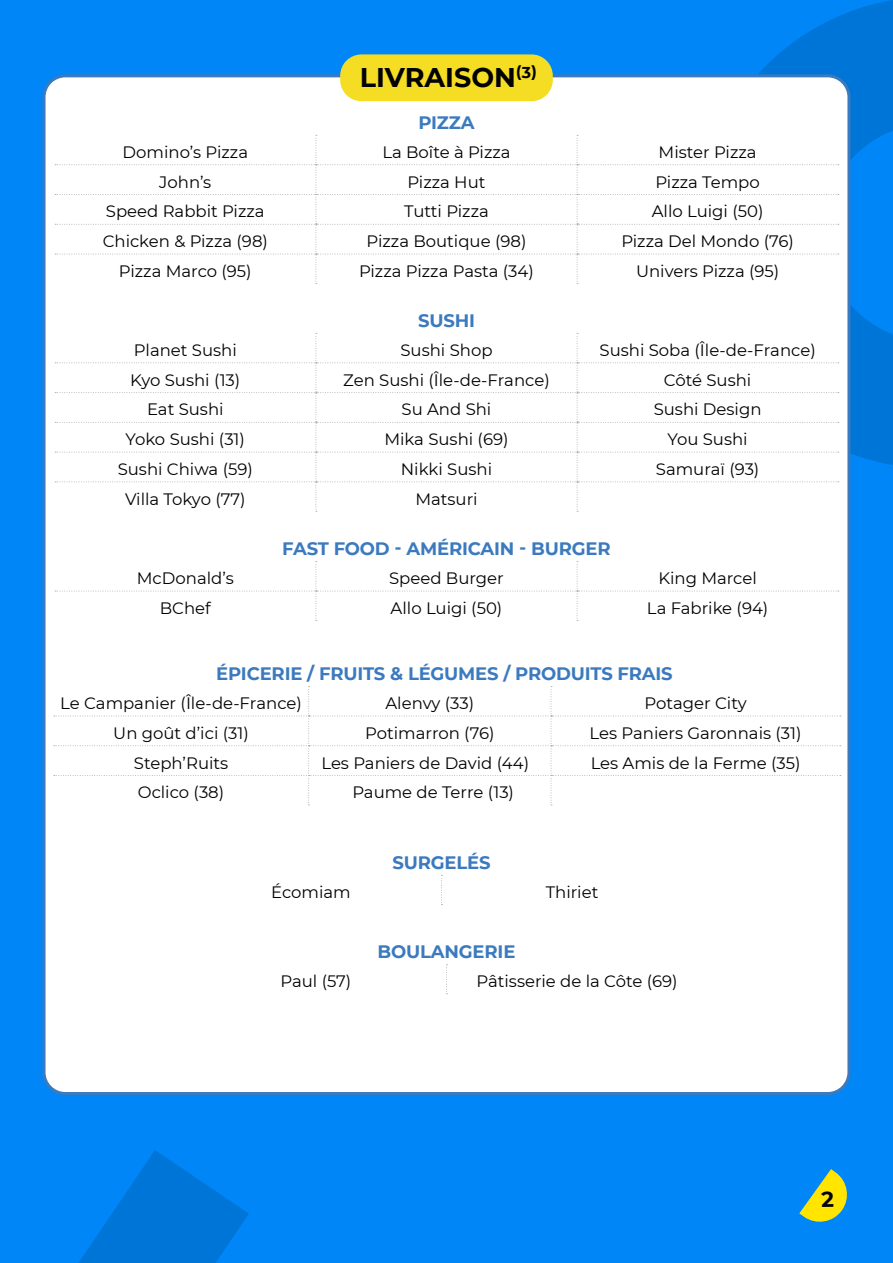
<style>
.page{position:relative;width:893px;height:1263px;background:#0086f7}
.page>*{position:absolute;margin:0;border:0;box-sizing:border-box;transform-origin:0 0}
.t1{font:700 27px "Montserrat";color:#020203}
.t2{font:700 18px "Montserrat";letter-spacing:-.01em;color:#3b7abe}
.t3{font:16.5px "Montserrat";color:#000}
</style>
<div class="page">
<svg style="left:758px;top:0;width:135px;height:465px;fill:#0075d8"></svg>
<div style="left:44px;top:76px;width:805px;height:1017px;background:#fff;border-radius:21px"></div>
<svg style="left:55px;top:561px;width:784px;height:60px"></svg>
<svg style="left:55px;top:135px;width:784px;height:149px"></svg>
<svg style="left:55px;top:333px;width:784px;height:179px"></svg>
<div style="left:340px;top:54px;width:213px;height:47px;background:#f4dd22;border-radius:21px"></div>
<svg style="left:79px;top:1150px;width:170px;height:113px"></svg>
<svg style="left:441px;top:875px;width:1px;height:30px"></svg>
<svg style="left:54px;top:686px;width:787px;height:119px"></svg>
<svg style="left:446px;top:964px;width:1px;height:30px"></svg>
<svg style="left:799px;top:1169px;width:48px;height:53px"></svg>
<h1 class="t1" style="left:360px;top:58px;width:179px">LIVRAISON<sup>(3)</sup></h1>
<p class="t2" style="left:418px;top:109px;width:58px">PIZZA</p>
<p class="t3" style="left:123px;top:141px;width:127px">Domino’s Pizza</p>
<p class="t3" style="left:382px;top:141px;width:130px">La Boîte à Pizza</p>
<p class="t3" style="left:659px;top:141px;width:100px">Mister Pizza</p>
<p class="t3" style="left:159px;top:170px;width:54px">John’s</p>
<p class="t3" style="left:407px;top:170px;width:80px">Pizza Hut</p>
<p class="t3" style="left:655px;top:170px;width:106px">Pizza Tempo</p>
<p class="t3" style="left:106px;top:200px;width:160px">Speed Rabbit Pizza</p>
<p class="t3" style="left:404px;top:200px;width:86px">Tutti Pizza</p>
<p class="t3" style="left:652px;top:200px;width:113px">Allo Luigi (50)</p>
<p class="t3" style="left:103px;top:230px;width:167px">Chicken &amp; Pizza (98)</p>
<p class="t3" style="left:367px;top:230px;width:161px">Pizza Boutique (98)</p>
<p class="t3" style="left:621px;top:230px;width:174px">Pizza Del Mondo (76)</p>
<p class="t3" style="left:119px;top:260px;width:134px">Pizza Marco (95)</p>
<p class="t3" style="left:359px;top:260px;width:176px">Pizza Pizza Pasta (34)</p>
<p class="t3" style="left:636px;top:260px;width:145px">Univers Pizza (95)</p>
<p class="t2" style="left:418px;top:307px;width:58px">SUSHI</p>
<p class="t3" style="left:134px;top:339px;width:105px">Planet Sushi</p>
<p class="t3" style="left:400px;top:339px;width:94px">Sushi Shop</p>
<p class="t3" style="left:599px;top:339px;width:218px">Sushi Soba (Île-de-France)</p>
<p class="t3" style="left:130px;top:368px;width:112px">Kyo Sushi (13)</p>
<p class="t3" style="left:343px;top:368px;width:208px">Zen Sushi (Île-de-France)</p>
<p class="t3" style="left:664px;top:368px;width:89px">Côté Sushi</p>
<p class="t3" style="left:147px;top:398px;width:78px">Eat Sushi</p>
<p class="t3" style="left:402px;top:398px;width:91px">Su And Shi</p>
<p class="t3" style="left:654px;top:398px;width:109px">Sushi Design</p>
<p class="t3" style="left:126px;top:428px;width:121px">Yoko Sushi (31)</p>
<p class="t3" style="left:384px;top:428px;width:126px">Mika Sushi (69)</p>
<p class="t3" style="left:667px;top:428px;width:82px">You Sushi</p>
<p class="t3" style="left:118px;top:458px;width:137px">Sushi Chiwa (59)</p>
<p class="t3" style="left:401px;top:458px;width:93px">Nikki Sushi</p>
<p class="t3" style="left:656px;top:458px;width:105px">Samuraï (93)</p>
<p class="t3" style="left:125px;top:488px;width:122px">Villa Tokyo (77)</p>
<p class="t3" style="left:415px;top:488px;width:64px">Matsuri</p>
<p class="t2" style="left:282px;top:536px;width:330px">FAST FOOD - AMÉRICAIN - BURGER</p>
<p class="t3" style="left:137px;top:567px;width:98px">McDonald’s</p>
<p class="t3" style="left:389px;top:567px;width:116px">Speed Burger</p>
<p class="t3" style="left:658px;top:567px;width:100px">King Marcel</p>
<p class="t3" style="left:160px;top:597px;width:53px">BChef</p>
<p class="t3" style="left:391px;top:597px;width:113px">Allo Luigi (50)</p>
<p class="t3" style="left:647px;top:597px;width:123px">La Fabrike (94)</p>
<p class="t2" style="left:216px;top:661px;width:458px">ÉPICERIE / FRUITS &amp; LÉGUMES / PRODUITS FRAIS</p>
<p class="t3" style="left:60px;top:692px;width:243px">Le Campanier (Île-de-France)</p>
<p class="t3" style="left:385px;top:692px;width:90px">Alenvy (33)</p>
<p class="t3" style="left:644px;top:692px;width:104px">Potager City</p>
<p class="t3" style="left:113px;top:722px;width:137px">Un goût d’ici (31)</p>
<p class="t3" style="left:365px;top:722px;width:131px">Potimarron (76)</p>
<p class="t3" style="left:590px;top:722px;width:214px">Les Paniers Garonnais (31)</p>
<p class="t3" style="left:134px;top:751px;width:96px">Steph’Ruits</p>
<p class="t3" style="left:321px;top:751px;width:209px">Les Paniers de David (44)</p>
<p class="t3" style="left:591px;top:751px;width:211px">Les Amis de la Ferme (35)</p>
<p class="t3" style="left:138px;top:781px;width:88px">Oclico (38)</p>
<p class="t3" style="left:352px;top:781px;width:163px">Paume de Terre (13)</p>
<p class="t2" style="left:392px;top:849px;width:100px">SURGELÉS</p>
<p class="t3" style="left:271px;top:881px;width:81px">Écomiam</p>
<p class="t3" style="left:546px;top:881px;width:54px">Thiriet</p>
<p class="t2" style="left:378px;top:939px;width:139px">BOULANGERIE</p>
<p class="t3" style="left:280px;top:970px;width:72px">Paul (57)</p>
<p class="t3" style="left:476px;top:970px;width:203px">Pâtisserie de la Côte (69)</p>
</div>
